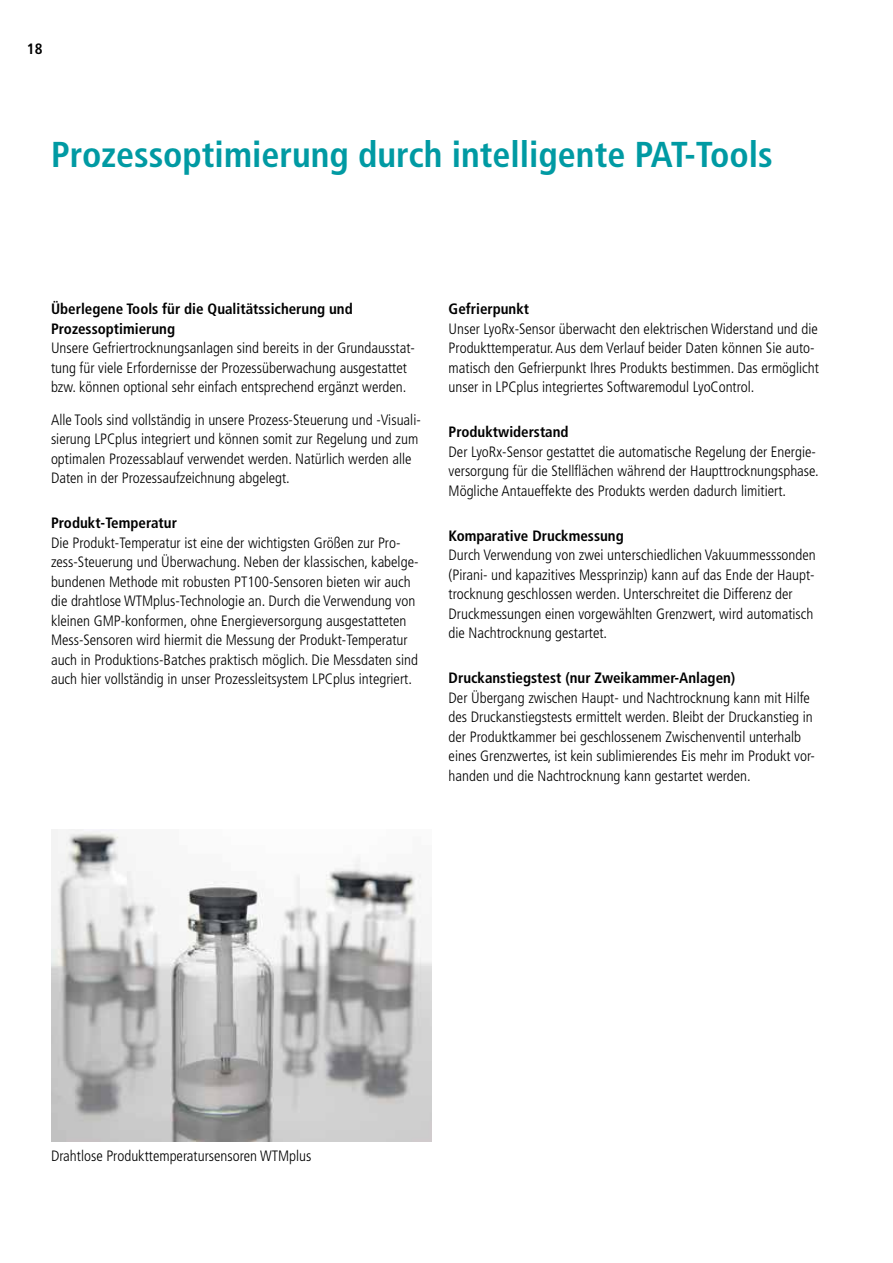
<style>
.page{position:relative;width:893px;height:1263px;background:#fff}
.page>*{position:absolute;margin:0;border:0;box-sizing:border-box;transform-origin:0 0}
.t1{font:700 condensed 36px "Frutiger";color:#009aa3}
.t2{font:300 condensed 15px/19.5px "Frutiger";color:#000}
.t3{font:700 condensed 15px/19.5px "Frutiger";color:#000}
</style>
<div class="page">
<img style="left:51px;top:830px;width:381px;height:312px">
<p class="t3" style="left:27px;top:40px;width:17px">18</p>
<h1 class="t1" style="left:51px;top:139px;width:723px">Prozessoptimierung durch intelligente PAT-Tools</h1>
<p class="t3" style="left:51px;top:301px;width:303px">Überlegene Tools für die Qualitätssicherung und<br>Prozessoptimierung</p>
<p class="t2" style="left:51px;top:340px;width:365px">Unsere Gefriertrocknungsanlagen sind bereits in der Grundausstat&shy;tung für viele Erfordernisse der Prozessüberwachung ausgestattet bzw. können optional sehr einfach entsprechend ergänzt werden.</p>
<p class="t2" style="left:51px;top:411px;width:371px">Alle Tools sind vollständig in unsere Prozess-Steuerung und -Visuali&shy;sierung LPCplus integriert und können somit zur Regelung und zum optimalen Prozessablauf verwendet werden. Natürlich werden alle Daten in der Prozessaufzeichnung abgelegt.</p>
<p class="t3" style="left:51px;top:514px;width:127px">Produkt-Temperatur</p>
<p class="t2" style="left:51px;top:534px;width:369px">Die Produkt-Temperatur ist eine der wichtigsten Größen zur Pro&shy;zess-Steuerung und Überwachung. Neben der klassischen, kabelge&shy;bundenen Methode mit robusten PT100-Sensoren bieten wir auch die drahtlose WTMplus-Technologie an. Durch die Verwendung von kleinen GMP-konformen, ohne Energieversorgung ausgestatteten Mess-Sensoren wird hiermit die Messung der Produkt-Temperatur auch in Produktions-Batches praktisch möglich. Die Messdaten sind auch hier vollständig in unser Prozessleitsystem LPCplus integriert.</p>
<p class="t3" style="left:449px;top:301px;width:82px">Gefrierpunkt</p>
<p class="t2" style="left:449px;top:320px;width:372px">Unser LyoRx-Sensor überwacht den elektrischen Widerstand und die Produkttemperatur. Aus dem Verlauf beider Daten können Sie auto&shy;matisch den Gefrierpunkt Ihres Produkts bestimmen. Das ermöglicht unser in LPCplus integriertes Softwaremodul LyoControl.</p>
<p class="t3" style="left:449px;top:424px;width:122px">Produktwiderstand</p>
<p class="t2" style="left:449px;top:443px;width:372px">Der LyoRx-Sensor gestattet die automatische Regelung der Energie&shy;versorgung für die Stellflächen während der Haupttrocknungsphase.<br>Mögliche Antaueffekte des Produkts werden dadurch limitiert.</p>
<p class="t3" style="left:449px;top:527px;width:177px">Komparative Druckmessung</p>
<p class="t2" style="left:449px;top:547px;width:369px">Durch Verwendung von zwei unterschiedlichen Vakuummesssonden (Pirani- und kapazitives Messprinzip) kann auf das Ende der Haupt&shy;trocknung geschlossen werden. Unterschreitet die Differenz der Druckmessungen einen vorgewählten Grenzwert, wird automatisch die Nachtrocknung gestartet.</p>
<p class="t3" style="left:449px;top:670px;width:288px">Druckanstiegstest (nur Zweikammer-Anlagen)</p>
<p class="t2" style="left:449px;top:689px;width:368px">Der Übergang zwischen Haupt- und Nachtrocknung kann mit Hilfe des Druckanstiegstests ermittelt werden. Bleibt der Druckanstieg in der Produktkammer bei geschlossenem Zwischenventil unterhalb eines Grenzwertes, ist kein sublimierendes Eis mehr im Produkt vor&shy;handen und die Nachtrocknung kann gestartet werden.</p>
<p class="t2" style="left:51px;top:1147px;width:262px">Drahtlose Produkttemperatursensoren WTMplus</p>
</div>
